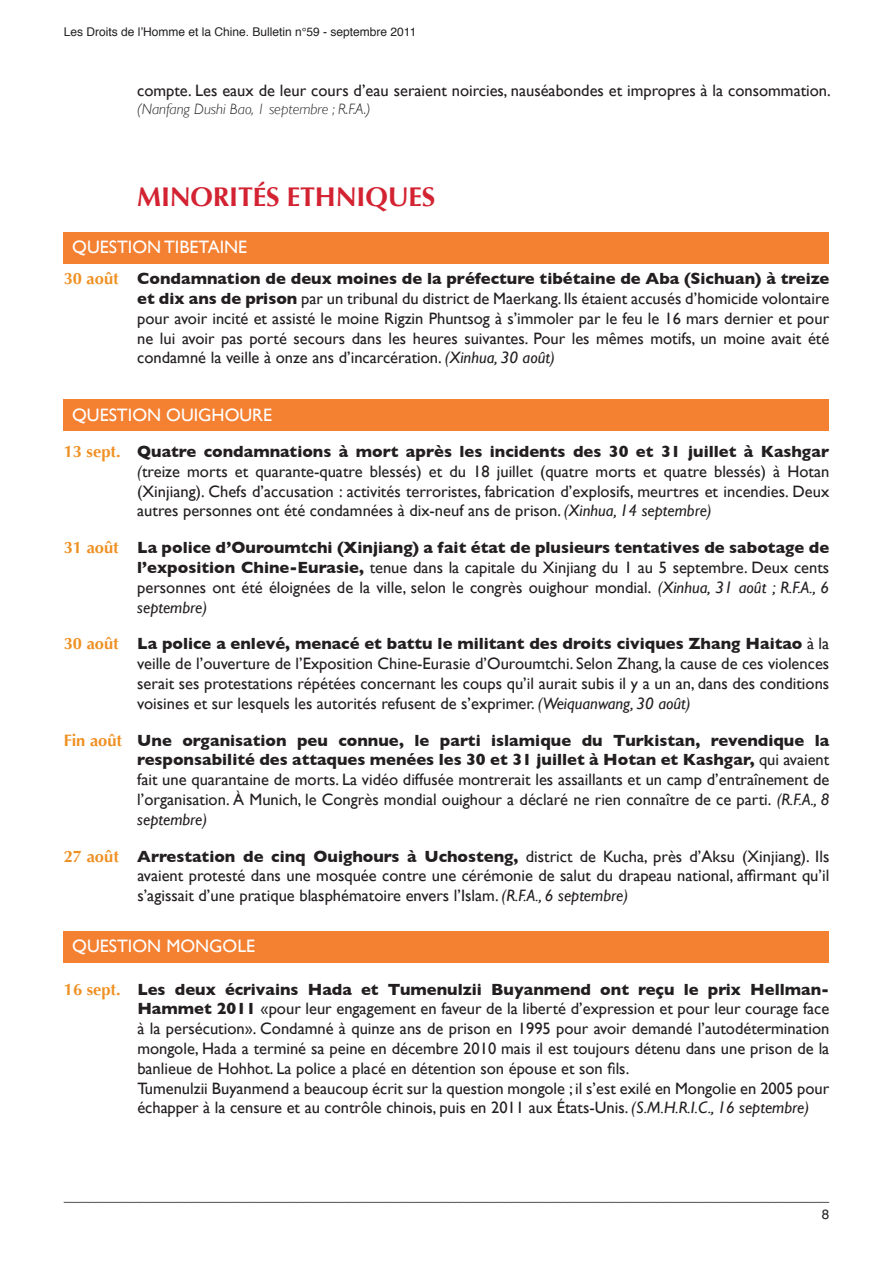
<style>
.page{position:relative;width:893px;height:1263px;background:#fff}
.page>*{position:absolute;margin:0;border:0;box-sizing:border-box;transform-origin:0 0}
.t1{font:700 27px "Optima";letter-spacing:-.005em;color:#d32231}
.t2{font:18px "Gill Sans";color:#fff}
.t3{font:16.5px/19.8px "Gill Sans";color:#231f20;text-align:justify}
.t4{font:italic 300 15px "Gill Sans";color:#231f20}
.t5{font:13.5px "Helvetica";color:#231f20}
.t6{font:12px "Helvetica";color:#231f20}
.s1{font-family:"Optima";font-weight:700;color:#ef9023}
.s2{font-weight:700}
.s3{font-style:italic}
</style>
<div class="page">
<svg style="left:64px;top:1202px;width:765px;height:1px"></svg>
<div style="left:64px;top:232px;width:765px;height:32px;background:#f48032"></div>
<div style="left:64px;top:400px;width:765px;height:31px;background:#f48032"></div>
<div style="left:64px;top:931px;width:765px;height:31px;background:#f48032"></div>
<p class="t6" style="left:64px;top:22px;width:354px">Les Droits de l’Homme et la Chine. Bulletin n°59 - septembre 2011</p>
<p class="t3" style="left:137px;top:81px;width:695px">compte. Les eaux de leur cours d’eau seraient noircies, nauséabondes et impropres à la consommation.</p>
<p class="t4" style="left:137px;top:101px;width:235px">(Nanfang Dushi Bao, 1 septembre ; R.F.A.)</p>
<h1 class="t1" style="left:137px;top:182px;width:300px">MINORITéS ETHNIQUES</h1>
<p class="t2" style="left:72px;top:237px;width:176px">QUESTION TIBETAINE</p>
<p class="t3" style="left:137px;top:269px;width:694px;text-indent:-74px"><span class="s1">30 août</span> <span class="s2">Condamnation de deux moines de la préfecture tibétaine de Aba (Sichuan) à treize et dix ans de prison</span> par un tribunal du district de Maerkang. Ils étaient accusés d’homicide volontaire pour avoir incité et assisté le moine Rigzin Phuntsog à s’immoler par le feu le 16 mars dernier et pour ne lui avoir pas porté secours dans les heures suivantes. Pour les mêmes motifs, un moine avait été condamné la veille à onze ans d’incarcération. <span class="s3">(Xinhua, 30 août)</span></p>
<p class="t2" style="left:72px;top:404px;width:201px">QUESTION OUIGHOURE</p>
<p class="t3" style="left:137px;top:441px;width:694px;text-indent:-74px"><span class="s1">13 sept.</span> <span class="s2">Quatre condamnations à mort après les incidents des 30 et 31 juillet à Kashgar </span><span class="s3">(</span>treize morts et quarante-quatre blessés) et du 18 juillet (quatre morts et quatre blessés) à Hotan (Xinjiang). Chefs d’accusation : activités terroristes, fabrication d’explosifs, meurtres et incendies. Deux autres personnes ont été condamnées à dix-neuf ans de prison. <span class="s3">(Xinhua, 14 septembre)</span></p>
<p class="t3" style="left:137px;top:537px;width:693px;text-indent:-74px"><span class="s1">31 août</span> <span class="s2">La police d’Ouroumtchi (Xinjiang) a fait état de plusieurs tentatives de sabotage de l’exposition Chine-Eurasie,</span> tenue dans la capitale du Xinjiang du 1 au 5 septembre. Deux cents personnes ont été éloignées de la ville, selon le congrès ouighour mondial. <span class="s3">(Xinhua, 31 août ; R.F.A., 6 septembre)</span></p>
<p class="t3" style="left:137px;top:634px;width:693px;text-indent:-73px"><span class="s1">30 août</span> <span class="s2">La police a enlevé, menacé et battu le militant des droits civiques Zhang Haitao</span> à la veille de l’ouverture de l’Exposition Chine-Eurasie d’Ouroumtchi. Selon Zhang, la cause de ces violences serait ses protestations répétées concernant les coups qu’il aurait subis il y a un an, dans des conditions voisines et sur lesquels les autorités refusent de s’exprimer. <span class="s3">(Weiquanwang, 30 août)</span></p>
<p class="t3" style="left:137px;top:730px;width:694px;text-indent:-74px"><span class="s1">Fin août</span> <span class="s2">Une organisation peu connue, le parti islamique du Turkistan, revendique la responsabilité des attaques menées les 30 et 31 juillet à Hotan et Kashgar,</span> qui avaient fait une quarantaine de morts. La vidéo diffusée montrerait les assaillants et un camp d’entraînement de l’organisation. À Munich, le Congrès mondial ouighour a déclaré ne rien connaître de ce parti. <span class="s3">(R.F.A., 8 septembre)</span></p>
<p class="t3" style="left:137px;top:846px;width:693px;text-indent:-74px"><span class="s1">27 août</span> <span class="s2">Arrestation de cinq Ouighours à Uchosteng,</span> district de Kucha, près d’Aksu (Xinjiang). Ils avaient protesté dans une mosquée contre une cérémonie de salut du drapeau national, affirmant qu’il s’agissait d’une pratique blasphématoire envers l’Islam. <span class="s3">(R.F.A., 6 septembre)</span></p>
<p class="t2" style="left:72px;top:935px;width:184px">QUESTION MONGOLE</p>
<p class="t3" style="left:137px;top:979px;width:693px;text-align:left;text-indent:-74px"><span class="s1">16 sept.</span> <span class="s2">Les deux écrivains Hada et Tumenulzii Buyanmend ont reçu le prix Hellman-Hammet 2011</span> «pour leur engagement en faveur de la liberté d’expression et pour leur courage face à la persécution». Condamné à quinze ans de prison en 1995 pour avoir demandé l’autodétermination mongole, Hada a terminé sa peine en décembre 2010 mais il est toujours détenu dans une prison de la banlieue de Hohhot. La police a placé en détention son épouse et son fils.<br>Tumenulzii Buyanmend a beaucoup écrit sur la question mongole ; il s’est exilé en Mongolie en 2005 pour échapper à la censure et au contrôle chinois, puis en 2011 aux États-Unis. <span class="s3">(S.M.H.R.I.C., 16 septembre)</span></p>
<p class="t5" style="left:822px;top:1203px;width:9px">8</p>
</div>
